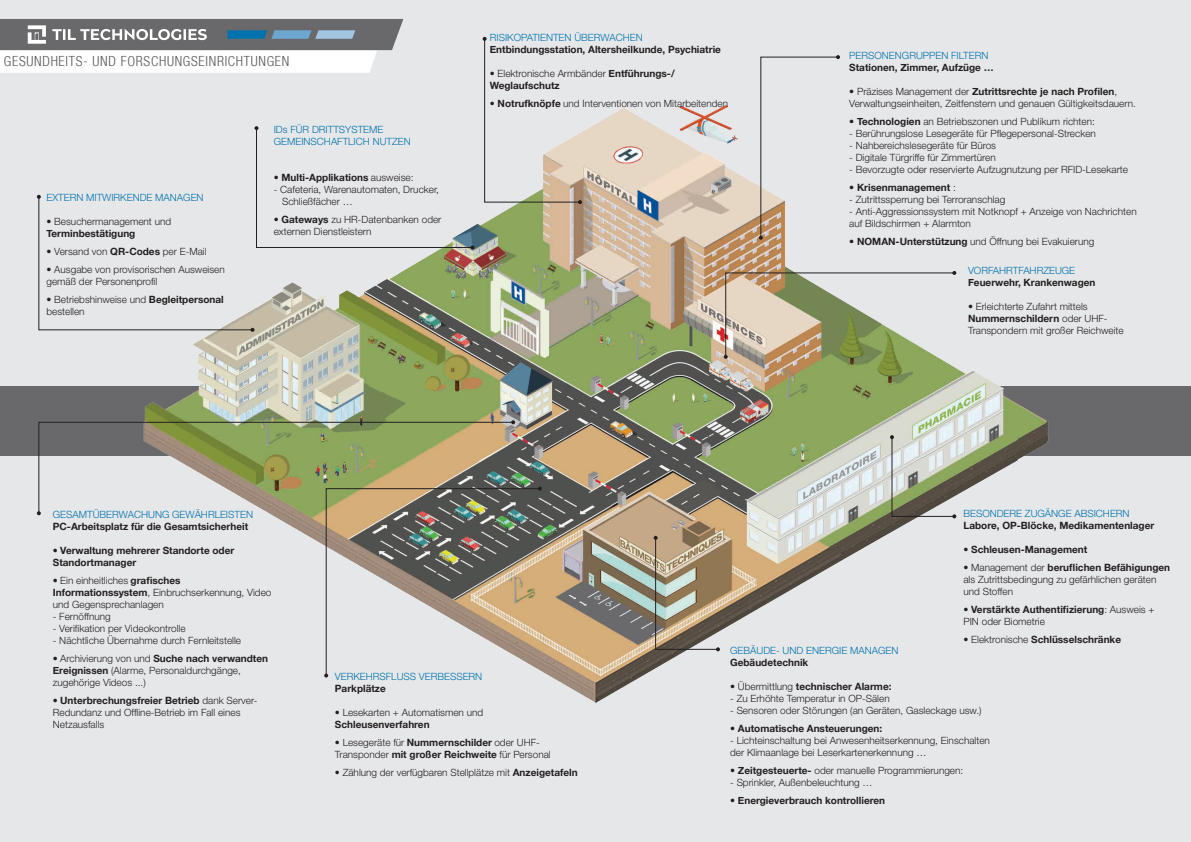
<style>
.page{position:relative;width:1191px;height:842px;background:#e6e7e9}
.page>*{position:absolute;margin:0;border:0;box-sizing:border-box;transform-origin:0 0}
.t1{font:300 condensed 14px "Helvetica Neue";letter-spacing:.05em;color:#57585a}
.t2{font:300 10px/12px "Helvetica Neue";color:#231f20}
.t3{font:700 10px/12px "Helvetica Neue";color:#231f20}
.t4{font:300 10px/12px "Helvetica Neue";color:#0073ae}
.s1{font-weight:700}
.s2{font-weight:300}
.s3{font-weight:300;font-stretch:condensed}
.s4{font-stretch:condensed}
</style>
<div class="page">
<div style="left:0;top:386px;width:1191px;height:70px;background:#69696c"></div>
<img style="left:145px;top:105px;width:904px;height:599px">
<svg style="left:37px;top:126px;width:437px;height:206px"></svg>
<svg style="left:38px;top:421px;width:476px;height:93px"></svg>
<svg style="left:511px;top:420px;width:4px;height:4px"></svg>
<svg style="left:37px;top:511px;width:4px;height:4px"></svg>
<svg style="left:759px;top:55px;width:81px;height:185px"></svg>
<svg style="left:890px;top:435px;width:66px;height:83px"></svg>
<img style="left:653px;top:536px;width:67px;height:115px">
<svg style="left:325px;top:488px;width:216px;height:188px"></svg>
<svg style="left:538px;top:487px;width:4px;height:4px"></svg>
<svg style="left:324px;top:673px;width:4px;height:4px"></svg>
<svg style="left:482px;top:37px;width:100px;height:167px"></svg>
<svg style="left:723px;top:271px;width:233px;height:88px"></svg>
<svg style="left:0;top:19px;width:403px;height:54px;background:#aeb1b4"></svg>
<p class="t1" style="left:4px;top:53px;width:287px">GESUNDHEITS- UND FORSCHUNGSEINRICHTUNGEN</p>
<p class="t4" style="left:46px;top:191px;width:159px">EXTERN MITWIRKENDE MANAGEN</p>
<p class="t2" style="left:46px;top:215px;width:126px">• Besuchermanagement und<br><span class="s1">Terminbestätigung</span></p>
<p class="t2" style="left:46px;top:245px;width:162px">• Versand von <span class="s1">QR-Codes</span> per E-Mail</p>
<p class="t2" style="left:46px;top:263px;width:180px">• Ausgabe von provisorischen Ausweisen</p>
<p class="t2" style="left:46px;top:275px;width:112px">gemäß der Personenprofil</p>
<p class="t2" style="left:46px;top:293px;width:179px">• Betriebshinweise und <span class="s1">Begleitpersonal </span>bestellen</p>
<p class="t4" style="left:274px;top:123px;width:139px">IDs FÜR DRITTSYSTEME<br>GEMEINSCHAFTLICH NUTZEN</p>
<p class="t3" style="left:274px;top:171px;width:141px"><span class="s2">•</span> Multi-Applikations <span class="s2">ausweise:</span></p>
<p class="t2" style="left:282px;top:183px;width:158px;text-indent:-8px">- Cafeteria, Warenautomaten, Drucker,<br>Schließfächer …</p>
<p class="t2" style="left:274px;top:213px;width:169px">• <span class="s1">Gateways</span> zu HR-Datenbanken oder externen Dienstleistern</p>
<p class="t4" style="left:490px;top:31px;width:154px">RISIKOPATIENTEN ÜBERWACHEN</p>
<p class="t3" style="left:490px;top:43px;width:233px">Entbindungsstation, Altersheilkunde, Psychiatrie</p>
<p class="t3" style="left:490px;top:67px;width:186px"><span class="s2">• Elektronische Armbänder</span> Entführungs-/<br>Weglaufschutz</p>
<p class="t2" style="left:490px;top:97px;width:240px">• <span class="s1">Notrufknöpfe</span> und Interventionen von Mitarbeitenden</p>
<p class="t4" style="left:849px;top:49px;width:141px">PERSONENGRUPPEN FILTERN</p>
<p class="t3" style="left:849px;top:61px;width:146px">Stationen, Zimmer, Aufzüge …</p>
<p class="t2" style="left:849px;top:85px;width:288px">• Präzises Management der <span class="s1">Zutrittsrechte je nach Profilen</span>,<br>Verwaltungseinheiten, Zeitfenstern und genauen Gültigkeitsdauern.</p>
<p class="t2" style="left:849px;top:115px;width:247px">• <span class="s1">Technologien</span> an Betriebszonen und Publikum richten:</p>
<p class="t2" style="left:849px;top:127px;width:248px">- Berührungslose Lesegeräte für Pflegepersonal-Strecken</p>
<p class="t2" style="left:849px;top:139px;width:148px">- Nahbereichslesegeräte für Büros</p>
<p class="t2" style="left:849px;top:151px;width:148px">- Digitale Türgriffe für Zimmertüren</p>
<p class="t2" style="left:849px;top:163px;width:280px">- Bevorzugte oder reservierte Aufzugnutzung per RFID-Lesekarte</p>
<p class="t3" style="left:849px;top:181px;width:108px"><span class="s2">•</span> Krisenmanagement <span class="s2">:</span></p>
<p class="t2" style="left:849px;top:193px;width:157px">- Zutrittssperrung bei Terroranschlag</p>
<p class="t2" style="left:849px;top:205px;width:289px">- Anti-Aggressionssystem mit Notknopf + Anzeige von Nachrichten auf Bildschirmen + Alarmton</p>
<p class="t2" style="left:849px;top:235px;width:247px">• <span class="s1">NOMAN-Unterstützung</span> und Öffnung bei Evakuierung</p>
<p class="t4" style="left:968px;top:265px;width:109px">VORFAHRTFAHRZEUGE</p>
<p class="t3" style="left:968px;top:277px;width:129px">Feuerwehr, Krankenwagen</p>
<p class="t2" style="left:968px;top:301px;width:157px">• Erleichterte Zufahrt mittels<br><span class="s1">Nummernschildern</span> oder UHF-<br>Transpondern mit großer Reichweite</p>
<p class="t4" style="left:53px;top:509px;width:202px">GESAMTÜBERWACHUNG GEWÄHRLEISTEN</p>
<p class="t3" style="left:53px;top:521px;width:197px">PC-Arbeitsplatz für die Gesamtsicherheit</p>
<p class="t3" style="left:53px;top:545px;width:183px"><span class="s3">•</span> Verwaltung mehrerer Standorte oder<br>Standortmanager</p>
<p class="t2" style="left:53px;top:575px;width:220px"><span class="s4">•</span> Ein einheitliches <span class="s1">grafisches<br>Informationssystem</span>, Einbruchserkennung, Video und Gegensprechanlagen</p>
<p class="t2" style="left:53px;top:611px;width:59px">- Fernöffnung</p>
<p class="t2" style="left:53px;top:623px;width:134px">- Verifikation per Videokontrolle</p>
<p class="t2" style="left:53px;top:635px;width:190px">- Nächtliche Übernahme durch Fernleitstelle</p>
<p class="t2" style="left:53px;top:653px;width:217px"><span class="s4">•</span> Archivierung von und <span class="s1">Suche nach verwandten<br>Ereignissen</span> (Alarme, Personaldurchgänge, zugehörige Videos ...)</p>
<p class="t2" style="left:53px;top:695px;width:206px"><span class="s4">•</span> <span class="s1">Unterbrechungsfreier Betrieb</span> dank Server-<br>Redundanz und Offline-Betrieb im Fall eines<br>Netzausfalls</p>
<p class="t4" style="left:335px;top:670px;width:149px">VERKEHRSFLUSS VERBESSERN</p>
<p class="t3" style="left:335px;top:682px;width:52px">Parkplätze</p>
<p class="t2" style="left:335px;top:706px;width:150px">• Lesekarten + Automatismen und<br><span class="s1">Schleusenverfahren</span></p>
<p class="t2" style="left:335px;top:736px;width:217px">• Lesegeräte für <span class="s1">Nummernschilder</span> oder UHF-<br>Transponder <span class="s1">mit großer Reichweite</span> für Personal</p>
<p class="t2" style="left:335px;top:766px;width:244px">• Zählung der verfügbaren Stellplätze mit <span class="s1">Anzeigetafeln</span></p>
<p class="t4" style="left:963px;top:508px;width:168px">BESONDERE ZUGÄNGE ABSICHERN</p>
<p class="t3" style="left:963px;top:520px;width:192px">Labore, OP-Blöcke, Medikamentenlager</p>
<p class="t3" style="left:963px;top:544px;width:125px"><span class="s2">•</span> Schleusen-Management</p>
<p class="t2" style="left:963px;top:562px;width:208px">• Management der <span class="s1">beruflichen Befähigungen </span>als Zutrittsbedingung zu gefärhlichen geräten und Stoffen</p>
<p class="t3" style="left:963px;top:604px;width:193px"><span class="s2">•</span> Verstärkte Authentifizierung<span class="s2">: Ausweis +<br>PIN oder Biometrie</span></p>
<p class="t3" style="left:963px;top:634px;width:159px"><span class="s2">• Elektronische</span> Schlüsselschränke</p>
<p class="t4" style="left:730px;top:644px;width:170px">GEBÄUDE- UND ENERGIE MANAGEN</p>
<p class="t3" style="left:730px;top:656px;width:80px">Gebäudetechnik</p>
<p class="t3" style="left:730px;top:680px;width:163px"><span class="s2">• Übermittlung</span> technischer Alarme:</p>
<p class="t2" style="left:730px;top:692px;width:161px">- Zu Erhöhte Temperatur in OP-Sälen</p>
<p class="t2" style="left:730px;top:704px;width:253px">- Sensoren oder Störungen (an Geräten, Gasleckage usw.)</p>
<p class="t3" style="left:730px;top:722px;width:154px"><span class="s2">•</span> Automatische Ansteuerungen:</p>
<p class="t2" style="left:730px;top:734px;width:261px">- Lichteinschaltung bei Anwesenheitserkennung, Einschalten der Klimaanlage bei Leserkartenerkennung …</p>
<p class="t2" style="left:730px;top:764px;width:235px">• <span class="s1">Zeitgesteuerte-</span> oder manuelle Programmierungen:</p>
<p class="t2" style="left:730px;top:776px;width:144px">- Sprinkler, Außenbeleuchtung …</p>
<p class="t3" style="left:730px;top:794px;width:156px"><span class="s2">•</span> Energieverbrauch kontrollieren</p>
</div>
